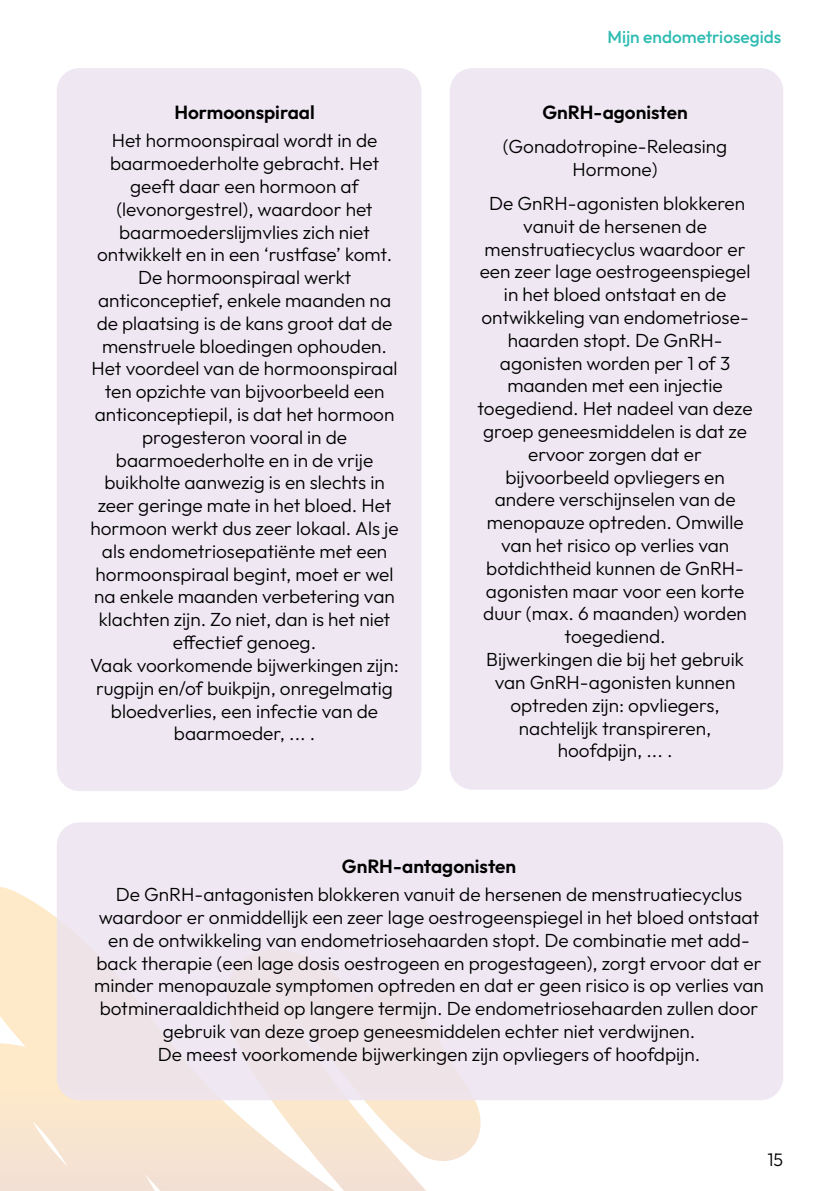
<style>
.page{position:relative;width:840px;height:1191px;background:#fff}
.page>*{position:absolute;margin:0;border:0;box-sizing:border-box;transform-origin:0 0}
.t1{font:300 19px/22.8px "Outfit";color:#000;text-align:center}
.t2{font:600 19px "Outfit";color:#000}
.t3{font:300 18px "Outfit";color:#000}
.t4{font:500 17.2px "Outfit";color:#2fbcb2}
</style>
<div class="page">
<svg style="left:0;top:921px;width:481px;height:270px;background:#f9e8d4"></svg>
<div style="left:57px;top:68px;width:364px;height:723px;background:#ebe3f1;border-radius:23px"></div>
<div style="left:57px;top:822px;width:725px;height:278px;background:#ebe3f1;border-radius:23px"></div>
<div style="left:449px;top:68px;width:333px;height:721px;background:#ebe3f1;border-radius:23px"></div>
<p class="t2" style="left:174px;top:100px;width:142px">Hormoonspiraal</p>
<p class="t1" style="left:90px;top:130px;width:310px">Het hormoonspiraal wordt in de baarmoederholte gebracht. Het geeft daar een hormoon af (levonorgestrel), waardoor het baarmoederslijmvlies zich niet ontwikkelt en in een ‘rustfase’ komt.<br>De hormoonspiraal werkt anticonceptief, enkele maanden na de plaatsing is de kans groot dat de menstruele bloedingen ophouden.<br>Het voordeel van de hormoonspiraal ten opzichte van bijvoorbeeld een anticonceptiepil, is dat het hormoon progesteron vooral in de baarmoederholte en in de vrije buikholte aanwezig is en slechts in zeer geringe mate in het bloed. Het hormoon werkt dus zeer lokaal. Als je als endometriosepatiënte met een hormoonspiraal begint, moet er wel na enkele maanden verbetering van klachten zijn. Zo niet, dan is het niet effectief genoeg.<br>Vaak voorkomende bijwerkingen zijn: rugpijn en/of buikpijn, onregelmatig bloedverlies, een infectie van de baarmoeder, ... .</p>
<p class="t4" style="left:607px;top:26px;width:175px">Mijn endometriosegids</p>
<p class="t2" style="left:542px;top:100px;width:147px">GnRH-agonisten</p>
<p class="t1" style="left:502px;top:135px;width:226px">(Gonadotropine-Releasing<br>Hormone)</p>
<p class="t1" style="left:477px;top:192px;width:277px">De GnRH-agonisten blokkeren vanuit de hersenen de menstruatiecyclus waardoor er een zeer lage oestrogeenspiegel in het bloed ontstaat en de ontwikkeling van endometriose&shy;haarden stopt. De GnRH&shy;agonisten worden per 1 of 3 maanden met een injectie toegediend. Het nadeel van deze groep geneesmiddelen is dat ze ervoor zorgen dat er bijvoorbeeld opvliegers en andere verschijnselen van de menopauze optreden. Omwille van het risico op verlies van botdichtheid kunnen de GnRH&shy;agonisten maar voor een korte duur (max. 6 maanden) worden toegediend.<br>Bijwerkingen die bij het gebruik van GnRH-agonisten kunnen optreden zijn: opvliegers, nachtelijk transpireren, hoofdpijn, ... .</p>
<p class="t2" style="left:342px;top:853px;width:176px">GnRH-antagonisten</p>
<p class="t1" style="left:94px;top:883px;width:670px">De GnRH-antagonisten blokkeren vanuit de hersenen de menstruatiecyclus waardoor er onmiddellijk een zeer lage oestrogeenspiegel in het bloed ontstaat en de ontwikkeling van endometriosehaarden stopt. De combinatie met add&shy;back therapie (een lage dosis oestrogeen en progestageen), zorgt ervoor dat er minder menopauzale symptomen optreden en dat er geen risico is op verlies van botmineraaldichtheid op langere termijn. De endometriosehaarden zullen door gebruik van deze groep geneesmiddelen echter niet verdwijnen.<br>De meest voorkomende bijwerkingen zijn opvliegers of hoofdpijn.</p>
<p class="t3" style="left:767px;top:1149px;width:17px">15</p>
</div>
